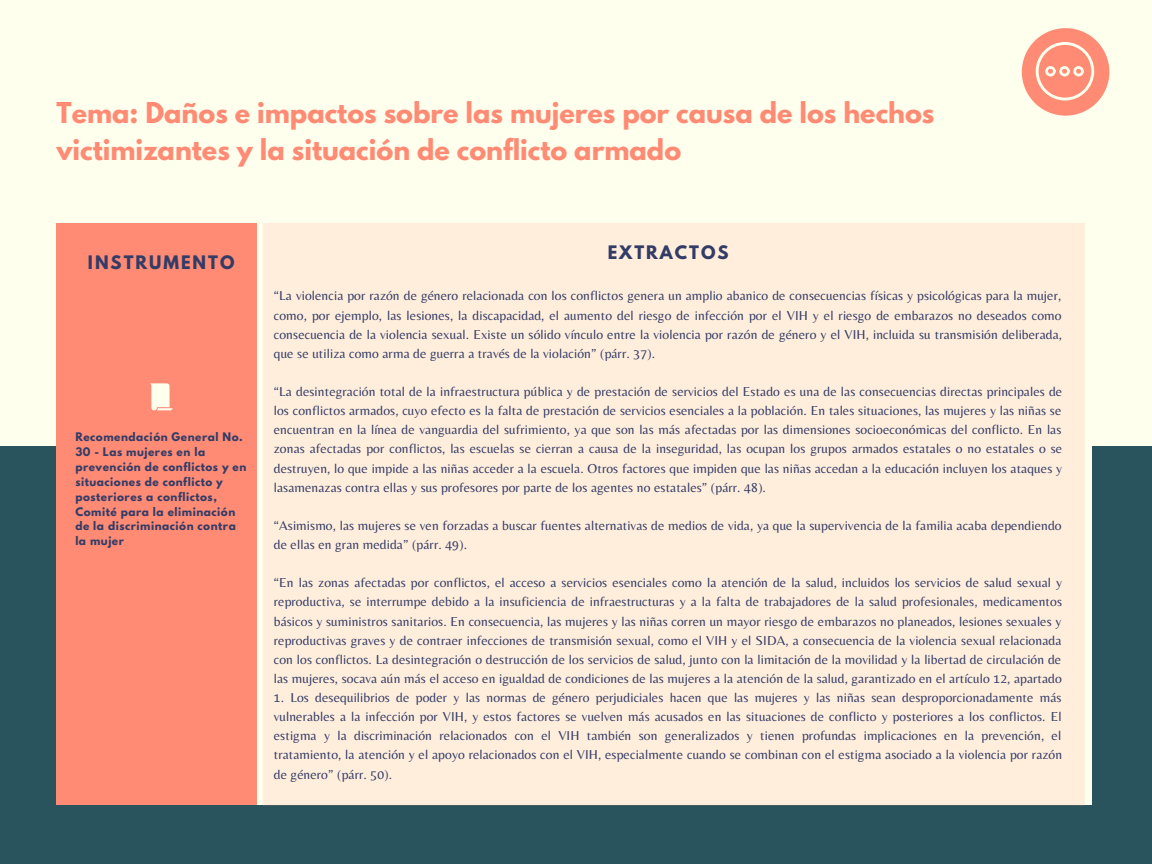
<style>
.page{position:relative;width:1152px;height:864px;background:#ffe}
.page>*{position:absolute;margin:0;border:0;box-sizing:border-box;transform-origin:0 0}
.t1{font:700 25.5px/37.2px "League Spartan";color:#ff8b75}
.t2{font:700 16.5px "League Spartan";letter-spacing:.12em;color:#333c66}
.t3{font:13.5px/19.2px "Belleza";letter-spacing:.01em;color:#333c66;text-align:justify}
.t4{font:700 10.5px/14.9px "League Spartan";letter-spacing:.05em;color:#333c66}
</style>
<div class="page">
<div style="left:0;top:446px;width:1152px;height:418px;background:#29535d"></div>
<svg style="left:1022px;top:28px;width:87px;height:88px"></svg>
<div style="left:57px;top:223px;width:200px;height:582px;background:#ff8b75"></div>
<div style="left:257px;top:205px;width:6px;height:282px;background:#ffe"></div>
<div style="left:263px;top:223px;width:821px;height:582px;background:#ffeedc"></div>
<svg style="left:150px;top:383px;width:23px;height:27px"></svg>
<p class="t1" style="left:57px;top:97px;width:879px">Tema: Daños e impactos sobre las mujeres por causa de los hechos victimizantes y la situación de conflicto armado</p>
<p class="t2" style="left:88px;top:254px;width:148px">INSTRUMENTO</p>
<p class="t4" style="left:75px;top:431px;width:173px">Recomendación General No.<br>30 - Las mujeres en la prevención de conflictos y en situaciones de conflicto y posteriores a conflictos,<br>Comité para la eliminación de la discriminación contra la mujer</p>
<p class="t2" style="left:608px;top:244px;width:122px">EXTRACTOS</p>
<p class="t3" style="left:274px;top:286px;width:790px">“La violencia por razón de género relacionada con los conflictos genera un amplio abanico de consecuencias físicas y psicológicas para la mujer, como, por ejemplo, las lesiones, la discapacidad, el aumento del riesgo de infección por el VIH y el riesgo de embarazos no deseados como consecuencia de la violencia sexual. Existe un sólido vínculo entre la violencia por razón de género y el VIH, incluida su transmisión deliberada, que se utiliza como arma de guerra a través de la violación” (párr. 37).</p>
<p class="t3" style="left:274px;top:382px;width:790px">“La desintegración total de la infraestructura pública y de prestación de servicios del Estado es una de las consecuencias directas principales de los conflictos armados, cuyo efecto es la falta de prestación de servicios esenciales a la población. En tales situaciones, las mujeres y las niñas se encuentran en la línea de vanguardia del sufrimiento, ya que son las más afectadas por las dimensiones socioeconómicas del conflicto. En las zonas afectadas por conflictos, las escuelas se cierran a causa de la inseguridad, las ocupan los grupos armados estatales o no estatales o se destruyen, lo que impide a las niñas acceder a la escuela. Otros factores que impiden que las niñas accedan a la educación incluyen los ataques y lasamenazas contra ellas y sus profesores por parte de los agentes no estatales” (párr. 48).</p>
<p class="t3" style="left:274px;top:516px;width:789px">“Asimismo, las mujeres se ven forzadas a buscar fuentes alternativas de medios de vida, ya que la supervivencia de la familia acaba dependiendo de ellas en gran medida” (párr. 49).</p>
<p class="t3" style="left:274px;top:573px;width:790px">“En las zonas afectadas por conflictos, el acceso a servicios esenciales como la atención de la salud, incluidos los servicios de salud sexual y reproductiva, se interrumpe debido a la insuficiencia de infraestructuras y a la falta de trabajadores de la salud profesionales, medicamentos básicos y suministros sanitarios. En consecuencia, las mujeres y las niñas corren un mayor riesgo de embarazos no planeados, lesiones sexuales y reproductivas graves y de contraer infecciones de transmisión sexual, como el VIH y el SIDA, a consecuencia de la violencia sexual relacionada con los conflictos. La desintegración o destrucción de los servicios de salud, junto con la limitación de la movilidad y la libertad de circulación de las mujeres, socava aún más el acceso en igualdad de condiciones de las mujeres a la atención de la salud, garantizado en el artículo 12, apartado</p>
<p class="t3" style="left:274px;top:688px;width:790px">1. Los desequilibrios de poder y las normas de género perjudiciales hacen que las mujeres y las niñas sean desproporcionadamente más vulnerables a la infección por VIH, y estos factores se vuelven más acusados en las situaciones de conflicto y posteriores a los conflictos. El estigma y la discriminación relacionados con el VIH también son generalizados y tienen profundas implicaciones en la prevención, el tratamiento, la atención y el apoyo relacionados con el VIH, especialmente cuando se combinan con el estigma asociado a la violencia por razón de género” (párr. 50).</p>
</div>
